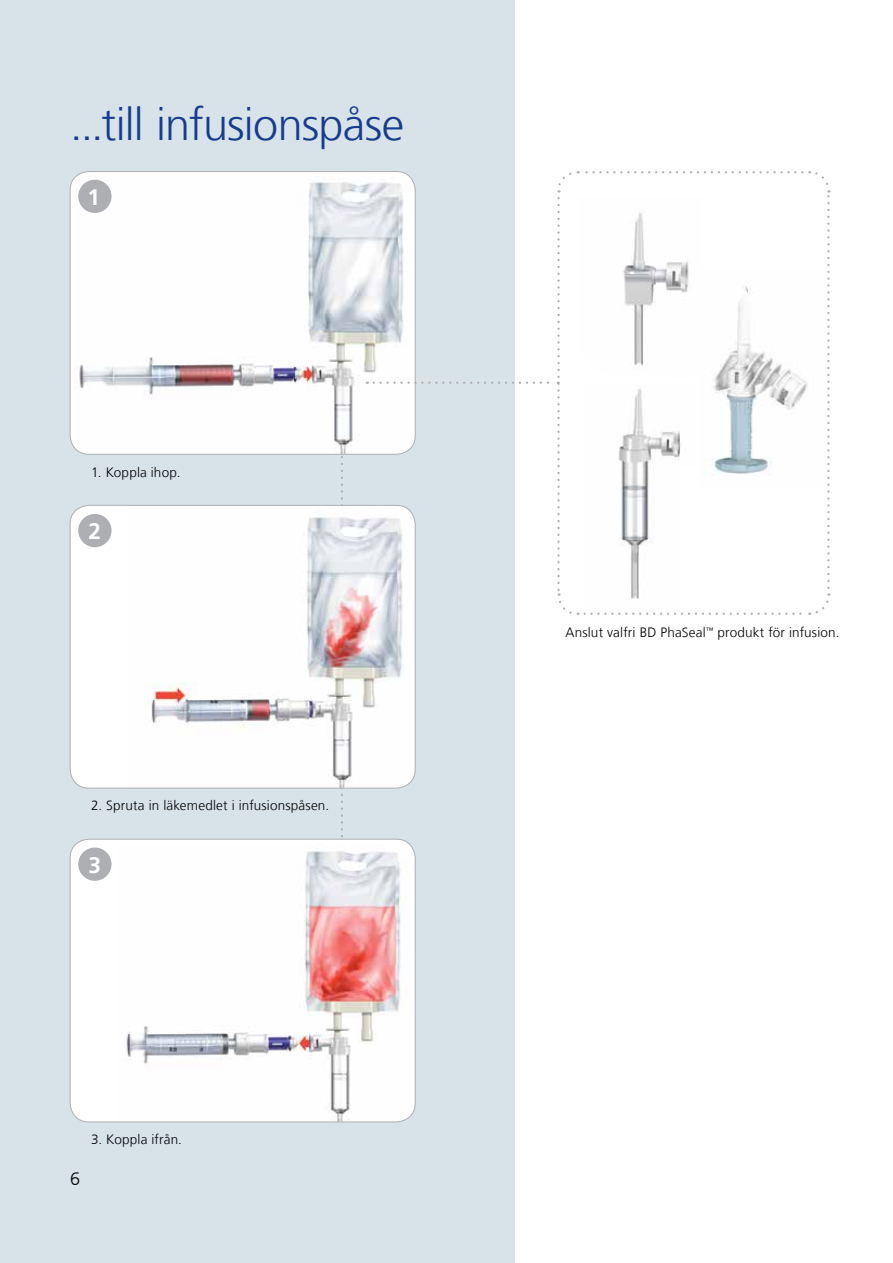
<style>
.page{position:relative;width:893px;height:1263px;background:#fff}
.page>*{position:absolute;margin:0;border:0;box-sizing:border-box;transform-origin:0 0}
.t1{font:300 45px "Frutiger LT Com";letter-spacing:-.02em;color:#183c8d}
.t2{font:700 22.5px "Frutiger LT Com";color:#fff}
.t3{font:300 18px "Frutiger LT Com";color:#000}
.t4{font:300 13.5px "Frutiger LT Com";letter-spacing:.01em;color:#000}
</style>
<div class="page">
<div style="left:0;top:0;width:514px;height:1263px;background:#d8e3e9"></div>
<img style="left:75px;top:176px;width:256px;height:278px">
<div style="left:70px;top:505px;width:345px;height:283px;background:#fff;border-radius:19px"></div>
<img style="left:151px;top:517px;width:180px;height:226px">
<div style="left:70px;top:839px;width:345px;height:283px;background:#fff;border-radius:19px"></div>
<img style="left:126px;top:851px;width:282px;height:271px">
<svg style="left:331px;top:170px;width:500px;height:888px"></svg>
<div style="left:78px;top:180px;width:34px;height:33px;background:#adafb2;border-radius:50%"></div>
<div style="left:78px;top:514px;width:34px;height:33px;background:#adafb2;border-radius:50%"></div>
<div style="left:78px;top:847px;width:34px;height:34px;background:#adafb2;border-radius:50%"></div>
<h1 class="t1" style="left:70px;top:98px;width:336px">...till infusionspåse</h1>
<h2 class="t2" style="left:88px;top:184px;width:14px">1</h2>
<p class="t4" style="left:91px;top:464px;width:91px">1. Koppla ihop.</p>
<h2 class="t2" style="left:89px;top:518px;width:14px">2</h2>
<p class="t4" style="left:91px;top:797px;width:240px">2. Spruta in läkemedlet i infusionspåsen.</p>
<h2 class="t2" style="left:89px;top:851px;width:14px">3</h2>
<h3 class="t3" style="left:70px;top:1168px;width:12px">6</h3>
<p class="t4" style="left:91px;top:1132px;width:93px">3. Koppla ifrån.</p>
<p class="t4" style="left:566px;top:625px;width:276px">Anslut valfri BD PhaSeal<sup>™</sup> produkt för infusion.</p>
</div>
